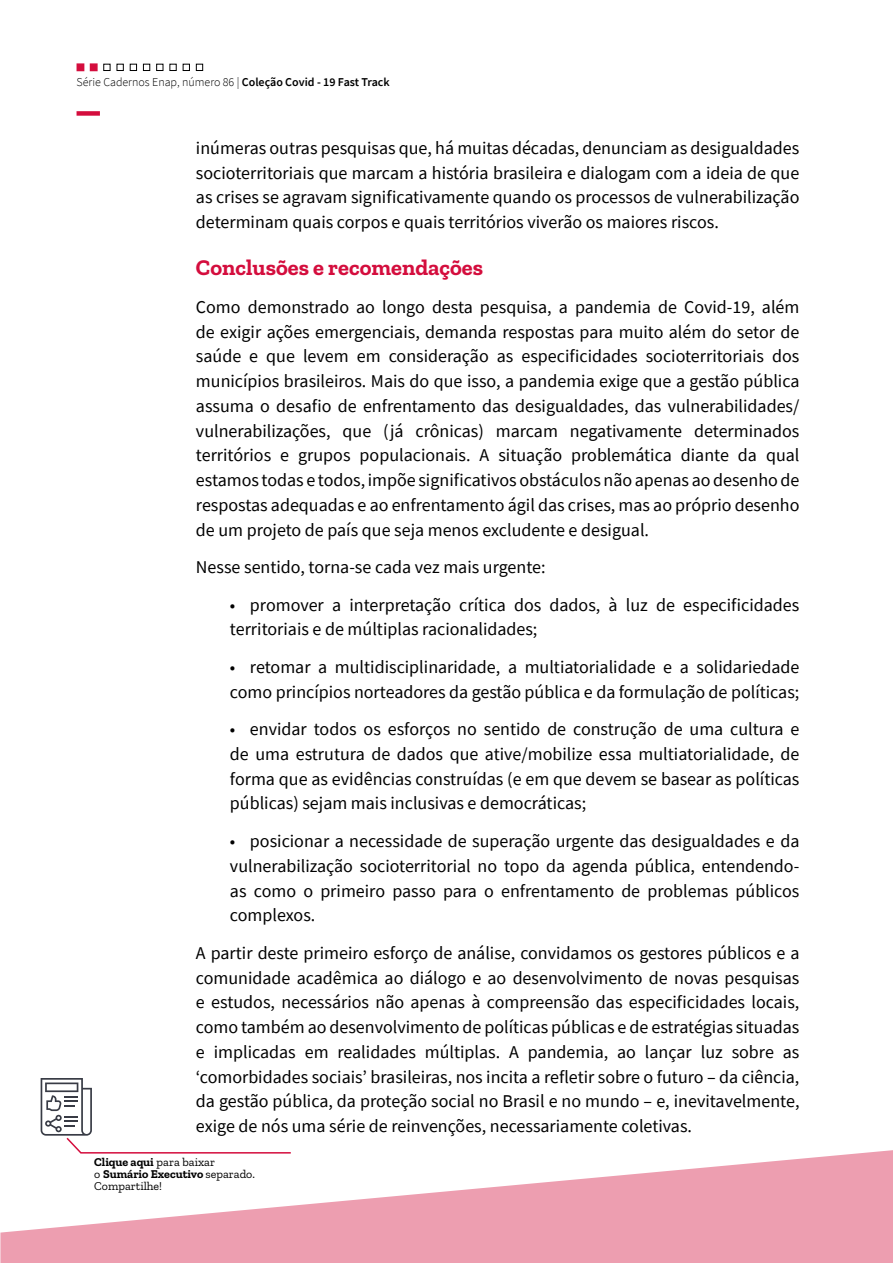
<style>
.page{position:relative;width:893px;height:1263px;background:#fff}
.page>*{position:absolute;margin:0;border:0;box-sizing:border-box;transform-origin:0 0}
.t1{font:700 22.5px "Zilla Slab";color:#d40d3d}
.t2{font:18px/24.8px "Source Sans Pro";color:#000;text-align:justify}
.t3{font:12px/12px "Zilla Slab";color:#000}
.t4{font:300 12px "Source Sans Pro";color:#000}
.s1{font-weight:600}
.s2{font-weight:700}
</style>
<div class="page">
<div style="left:77px;top:111px;width:23px;height:5px;background:#d40d3d"></div>
<div style="left:77px;top:63px;width:7px;height:8px;background:#d40d3d;border:2px solid #d40d3d"></div>
<svg style="left:90px;top:63px;width:8px;height:8px"></svg>
<div style="left:103px;top:64px;width:7px;height:7px;border:1px solid #000"></div>
<div style="left:117px;top:64px;width:7px;height:7px;border:1px solid #000"></div>
<div style="left:130px;top:64px;width:7px;height:7px;border:1px solid #000"></div>
<div style="left:143px;top:64px;width:7px;height:7px;border:1px solid #000"></div>
<div style="left:156px;top:64px;width:7px;height:7px;border:1px solid #000"></div>
<div style="left:169px;top:64px;width:8px;height:7px;border:1px solid #000"></div>
<div style="left:183px;top:64px;width:7px;height:7px;border:1px solid #000"></div>
<div style="left:196px;top:64px;width:7px;height:7px;border:1px solid #000"></div>
<svg style="left:41px;top:1078px;width:51px;height:72px"></svg>
<svg style="left:0;top:1150px;width:893px;height:113px;fill:#ed9eb0"></svg>
<p class="t4" style="left:77px;top:74px;width:315px">Série Cadernos Enap, número 86 | <span class="s1">Coleção Covid - 19 Fast Track</span></p>
<p class="t2" style="left:196px;top:135px;width:605px">inúmeras outras pesquisas que, há muitas décadas, denunciam as desigualdades socioterritoriais que marcam a história brasileira e dialogam com a ideia de que as crises se agravam significativamente quando os processos de vulnerabilização determinam quais corpos e quais territórios viverão os maiores riscos.</p>
<p class="t1" style="left:196px;top:255px;width:289px">Conclusões e recomendações</p>
<p class="t2" style="left:196px;top:294px;width:605px">Como demonstrado ao longo desta pesquisa, a pandemia de Covid-19, além de exigir ações emergenciais, demanda respostas para muito além do setor de saúde e que levem em consideração as especificidades socioterritoriais dos municípios brasileiros. Mais do que isso, a pandemia exige que a gestão pública assuma o desafio de enfrentamento das desigualdades, das vulnerabilidades/ vulnerabilizações, que (já crônicas) marcam negativamente determinados territórios e grupos populacionais. A situação problemática diante da qual estamos todas e todos, impõe significativos obstáculos não apenas ao desenho de respostas adequadas e ao enfrentamento ágil das crises, mas ao próprio desenho de um projeto de país que seja menos excludente e desigual.</p>
<p class="t2" style="left:196px;top:555px;width:351px">Nesse sentido, torna-se cada vez mais urgente:</p>
<p class="t2" style="left:230px;top:592px;width:571px">• promover a interpretação crítica dos dados, à luz de especificidades territoriais e de múltiplas racionalidades;</p>
<p class="t2" style="left:230px;top:654px;width:571px">• retomar a multidisciplinaridade, a multiatorialidade e a solidariedade como princípios norteadores da gestão pública e da formulação de políticas;</p>
<p class="t2" style="left:230px;top:717px;width:571px">• envidar todos os esforços no sentido de construção de uma cultura e de uma estrutura de dados que ative/mobilize essa multiatorialidade, de forma que as evidências construídas (e em que devem se basear as políticas públicas) sejam mais inclusivas e democráticas;</p>
<p class="t2" style="left:230px;top:828px;width:571px">• posicionar a necessidade de superação urgente das desigualdades e da vulnerabilização socioterritorial no topo da agenda pública, entendendo&shy;as como o primeiro passo para o enfrentamento de problemas públicos complexos.</p>
<p class="t2" style="left:196px;top:940px;width:605px">A partir deste primeiro esforço de análise, convidamos os gestores públicos e a comunidade acadêmica ao diálogo e ao desenvolvimento de novas pesquisas e estudos, necessários não apenas à compreensão das especificidades locais, como também ao desenvolvimento de políticas públicas e de estratégias situadas e implicadas em realidades múltiplas. A pandemia, ao lançar luz sobre as ‘comorbidades sociais’ brasileiras, nos incita a refletir sobre o futuro – da ciência, da gestão pública, da proteção social no Brasil e no mundo – e, inevitavelmente, exige de nós uma série de reinvenções, necessariamente coletivas.</p>
<p class="t3" style="left:94px;top:1156px;width:162px"><span class="s2">Clique aqui</span> para baixar<br>o <span class="s2">Sumário Executivo</span> separado.<br>Compartilhe!</p>
</div>
